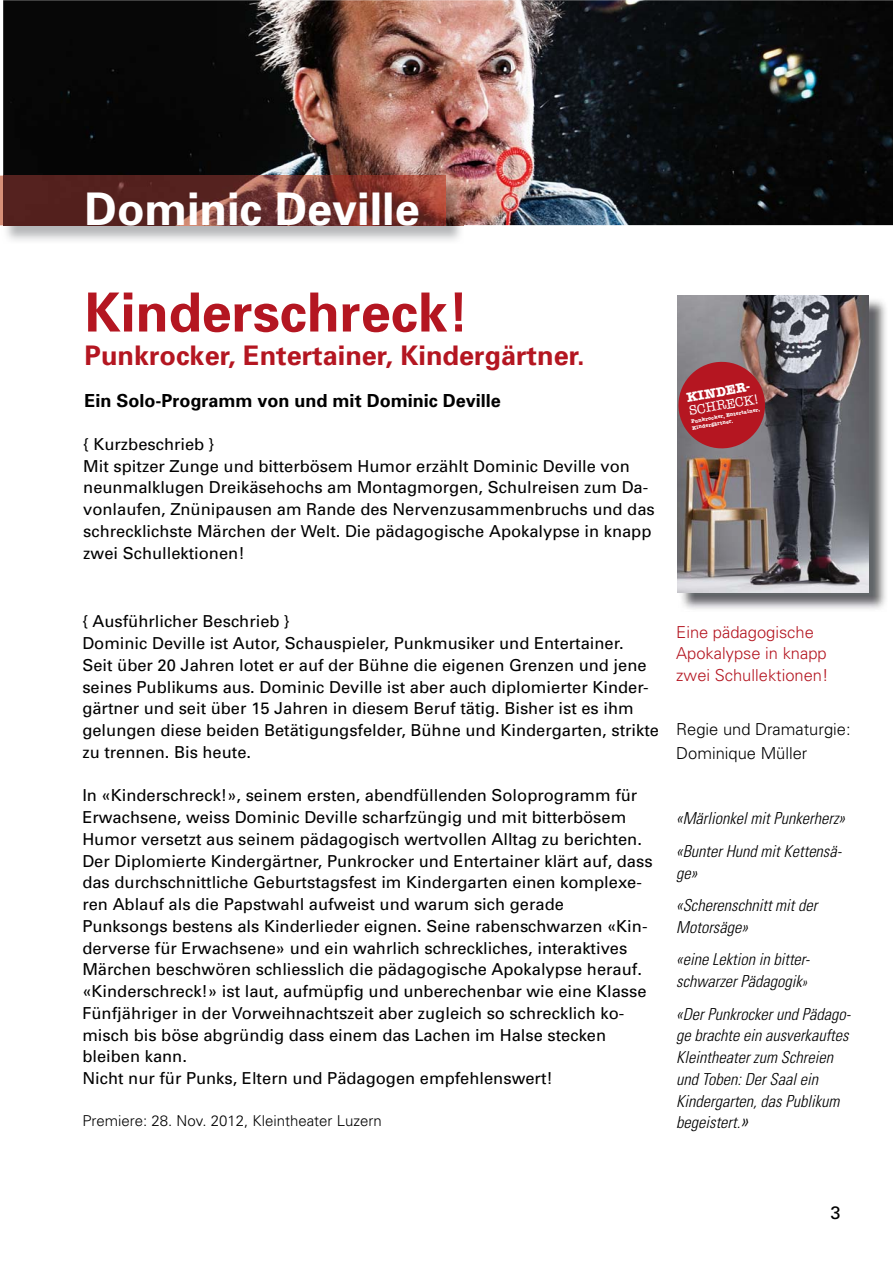
<style>
.page{position:relative;width:893px;height:1263px;background:#fff}
.page>*{position:absolute;margin:0;border:0;box-sizing:border-box;transform-origin:0 0}
.t1{font:700 54px "Univers";color:#b41621}
.t2{font:700 45px "Univers";color:#fff}
.t3{font:700 27px "Univers";color:#b41621}
.t4{font:700 18px "Univers";color:#000}
.t5{font:18px "Univers";color:#000}
.t6{font:16.5px/21.8px "Univers";color:#000}
.t7{font:italic 300 condensed 16.5px/32.5px "Univers";color:#000}
.t8{font:300 16.5px/21.8px "Univers";color:#b41621}
.t9{font:300 16.5px/24px "Univers";color:#000}
.t10{font:300 15px "Univers";color:#000}
.t11{font:13.5px "American Typewriter";color:#fff}
.t12{font:700 13.5px "American Typewriter";color:#fff}
.t13{font:700 5.25px/6.4px "American Typewriter";color:#fff}
.s1{font-size:13.5px}
.s2{font-size:19.5px}
</style>
<div class="page">
<img style="left:3px;top:0;width:889px;height:225px">
<img style="left:2px;top:176px;width:462px;height:65px">
<svg style="left:0;top:176px;width:445px;height:49px;background:#6e312b"></svg>
<img style="left:681px;top:297px;width:205px;height:312px">
<img style="left:677px;top:295px;width:191px;height:298px">
<svg style="left:677px;top:358px;width:91px;height:94px;background:#a5353d"></svg>
<h2 class="t2" style="left:85px;top:193px;width:337px">Dominic Deville</h2>
<h1 class="t1" style="left:84px;top:293px;width:386px">Kinderschreck!</h1>
<h3 class="t3" style="left:84px;top:345px;width:501px">Punkrocker, Entertainer, Kindergärtner.</h3>
<p class="t4" style="left:84px;top:394px;width:418px">Ein Solo-Programm von und mit Dominic Deville</p>
<p class="t6" style="left:83px;top:435px;width:573px">{ Kurzbeschrieb }<br>Mit spitzer Zunge und bitterbösem Humor erzählt Dominic Deville von neunmalklugen Dreikäsehochs am Montagmorgen, Schulreisen zum Da&shy;vonlaufen, Znünipausen am Rande des Nervenzusammenbruchs und das schrecklichste Märchen der Welt. Die pädagogische Apokalypse in knapp zwei Schullektionen!</p>
<p class="t12" style="left:685px;top:389px;width:68px;rotate:-10deg">KINDER-</p>
<p class="t11" style="left:687px;top:403px;width:73px;rotate:-10deg">SCHRECK!</p>
<p class="t13" style="left:690px;top:418px;width:71px;rotate:-10deg">Punkrocker, Entertainer,<br>Kindergärtner.</p>
<p class="t6" style="left:82px;top:612px;width:578px">{ Ausführlicher Beschrieb }<br>Dominic Deville ist Autor, Schauspieler, Punkmusiker und Entertainer.<br>Seit über 20 Jahren lotet er auf der Bühne die eigenen Grenzen und jene seines Publikums aus. Dominic Deville ist aber auch diplomierter Kinder&shy;gärtner und seit über 15 Jahren in diesem Beruf tätig. Bisher ist es ihm gelungen diese beiden Betätigungsfelder, Bühne und Kindergarten, strikte zu trennen. Bis heute.</p>
<p class="t6" style="left:82px;top:786px;width:571px">In «Kinderschreck!», seinem ersten, abendfüllenden Soloprogramm für Erwachsene, weiss Dominic Deville scharfzüngig und mit bitterbösem Humor versetzt aus seinem pädagogisch wertvollen Alltag zu berichten.<br>Der Diplomierte Kindergärtner, Punkrocker und Entertainer klärt auf, dass das durchschnittliche Geburtstagsfest im Kindergarten einen komplexe&shy;ren Ablauf als die Papstwahl aufweist und warum sich gerade Punksongs bestens als Kinderlieder eignen. Seine rabenschwarzen «Kin&shy;derverse für Erwachsene» und ein wahrlich schreckliches, interaktives Märchen beschwören schliesslich die pädagogische Apokalypse herauf. «Kinderschreck!» ist laut, aufmüpfig und unberechenbar wie eine Klasse Fünfjähriger in der Vorweihnachtszeit aber zugleich so schrecklich ko&shy;misch bis böse abgründig dass einem das Lachen im Halse stecken bleiben kann.<br>Nicht nur für Punks, Eltern und Pädagogen empfehlenswert!</p>
<p class="t10" style="left:82px;top:1115px;width:301px">Premiere: 28. Nov. 2012, Kleintheater Luzern</p>
<p class="t8" style="left:676px;top:622px;width:154px">Eine pädagogische<br>Apokalypse in knapp zwei Schullektionen!</p>
<p class="t9" style="left:676px;top:719px;width:176px">Regie und Dramaturgie:<br>Dominique Müller</p>
<p class="t7" style="left:676px;top:804px;width:170px">«Märlionkel mit Punkerherz» «Bunter Hund mit Kettensä-</p>
<p class="t7" style="left:676px;top:858px;width:143px">ge»<br>«Scherenschnitt mit der</p>
<p class="t7" style="left:676px;top:912px;width:135px">Motorsäge»<br>«eine Lektion in bitter-</p>
<p class="t7" style="left:676px;top:967px;width:176px">schwarzer Pädagogik<span class="s1">»<br></span>«Der Punkrocker und Pädago-</p>
<p class="t7" style="left:676px;top:1026px;width:174px;line-height:21.8px">ge brachte ein ausverkauftes<br>Kleintheater zum Schreien und Toben: Der Saal ein<br>Kindergarten, das Publikum begeistert.<span class="s2">»</span></p>
<p class="t5" style="left:830px;top:1206px;width:12px">3</p>
</div>
